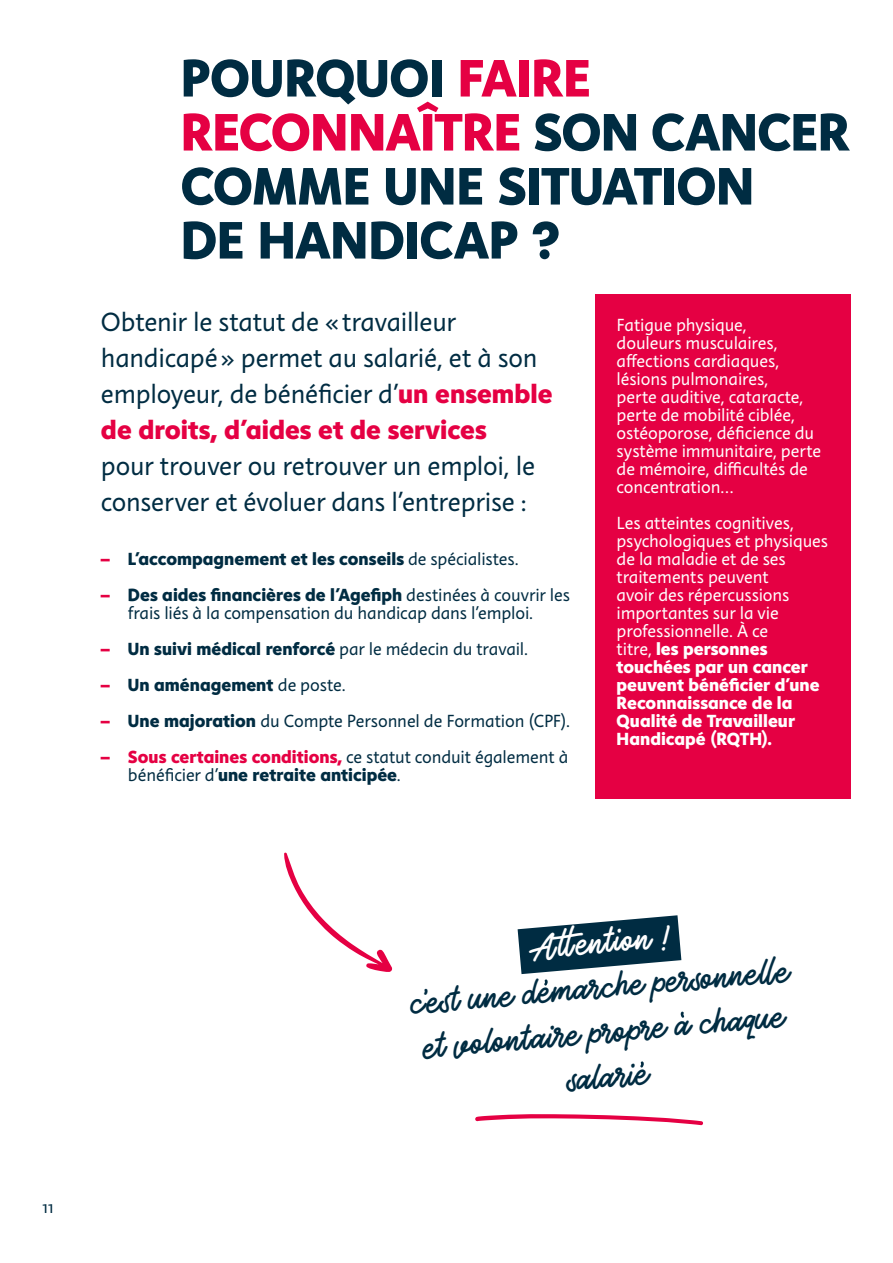
<style>
.page{position:relative;width:893px;height:1263px;background:#fff}
.page>*{position:absolute;margin:0;border:0;box-sizing:border-box;transform-origin:0 0}
.Section_-H1{font:800 54px/54px "Instant 5";letter-spacing:-.01em;color:#002c42}
.Section_-_H2{font:45px/45px "Auto Rich";color:#002c42;text-align:center}
.t1{font:27px/36px "Instant 3";letter-spacing:-.01em;color:#002c42}
.Section_-H1-2{font:18px/18px "Instant 3";letter-spacing:-.005em;color:#fff}
.t2{font:18px/18px "Instant 3";letter-spacing:-.005em;color:#002c42;text-align:center}
.t3{font:800 18px "Instant 5";letter-spacing:.005em;color:#002c42}
.s1{color:#e50043}
.s2{font-family:"Instant 5";font-weight:800;color:#e50043}
.s3{font-family:"Instant 3";font-weight:400}
.s4{font-family:"Instant 5";font-weight:800}
.s5{color:#fff}
</style>
<div class="page">
<svg style="left:284px;top:852px;width:109px;height:120px"></svg>
<div style="left:595px;top:295px;width:255px;height:504px;background:#e50043"></div>
<svg style="left:475px;top:1114px;width:228px;height:11px"></svg>
<svg style="left:517px;top:915px;width:165px;height:71px"></svg>
<svg style="left:681px;top:1011px;width:3px;height:7px"></svg>
<svg style="left:640px;top:1061px;width:4px;height:6px"></svg>
<h1 class="Section_-H1" style="left:181px;top:50px;width:671px">POURQUOI <span class="s1">FAIRE<br>RECONNAÎTRE</span> SON CANCER<br>COMME UNE SITUATION<br>DE HANDICAP ?</h1>
<p class="t1" style="left:101px;top:304px;width:453px">Obtenir le statut de « travailleur handicapé » permet au salarié, et à son employeur, de bénéficier d'<span class="s2">un ensemble de droits, d’aides et de services<br></span>pour trouver ou retrouver un emploi, le conserver et évoluer dans l'entreprise :</p>
<p class="t3" style="left:101px;top:546px;width:419px"><span class="s1">–</span> L'accompagnement et les conseils <span class="s3">de spécialistes.</span></p>
<p class="t2" style="left:101px;top:586px;width:471px"><span class="s2">–</span> <span class="s4">Des aides financières de l’Agefiph</span> destinées à couvrir les frais liés à la compensation du handicap dans l’emploi.</p>
<p class="t3" style="left:101px;top:636px;width:429px"><span class="s1">–</span> Un suivi médical renforcé <span class="s3">par le médecin du travail.</span></p>
<p class="t3" style="left:101px;top:672px;width:246px"><span class="s1">–</span> Un aménagement <span class="s3">de poste.</span></p>
<p class="t2" style="left:101px;top:712px;width:470px"><span class="s2">–</span> <span class="s4">Une majoration</span> du Compte Personnel de Formation (CPF).</p>
<p class="t2" style="left:128px;top:748px;width:442px;text-align:left;text-indent:-27px"><span class="s2">– Sous certaines conditions,</span> ce statut conduit également à bénéficier d’<span class="s4">une retraite anticipée</span>.</p>
<h1 class="Section_-H1-2" style="left:617px;top:316px;width:206px">Fatigue physique,<br>douleurs musculaires, affections cardiaques, lésions pulmonaires,<br>perte auditive, cataracte, perte de mobilité ciblée, ostéoporose, déficience du système immunitaire, perte de mémoire, difficultés de concentration…</h1>
<h1 class="Section_-H1-2" style="left:617px;top:514px;width:213px">Les atteintes cognitives, psychologiques et physiques de la maladie et de ses traitements peuvent<br>avoir des répercussions importantes sur la vie professionnelle. À ce<br>titre, <span class="s4">les personnes touchées par un cancer peuvent bénéficier d’une<br>Reconnaissance de la<br>Qualité de Travailleur<br>Handicapé (RQTH).</span></h1>
<p class="t2" style="left:43px;top:1198px;width:13px">11</p>
<h2 class="Section_-_H2" style="left:404px;top:940px;width:381px;rotate:-5deg"><span class="s5">Att ention !<br></span>c’est une demarche personnell e et volontaire propre a chaque salarie</h2>
</div>
